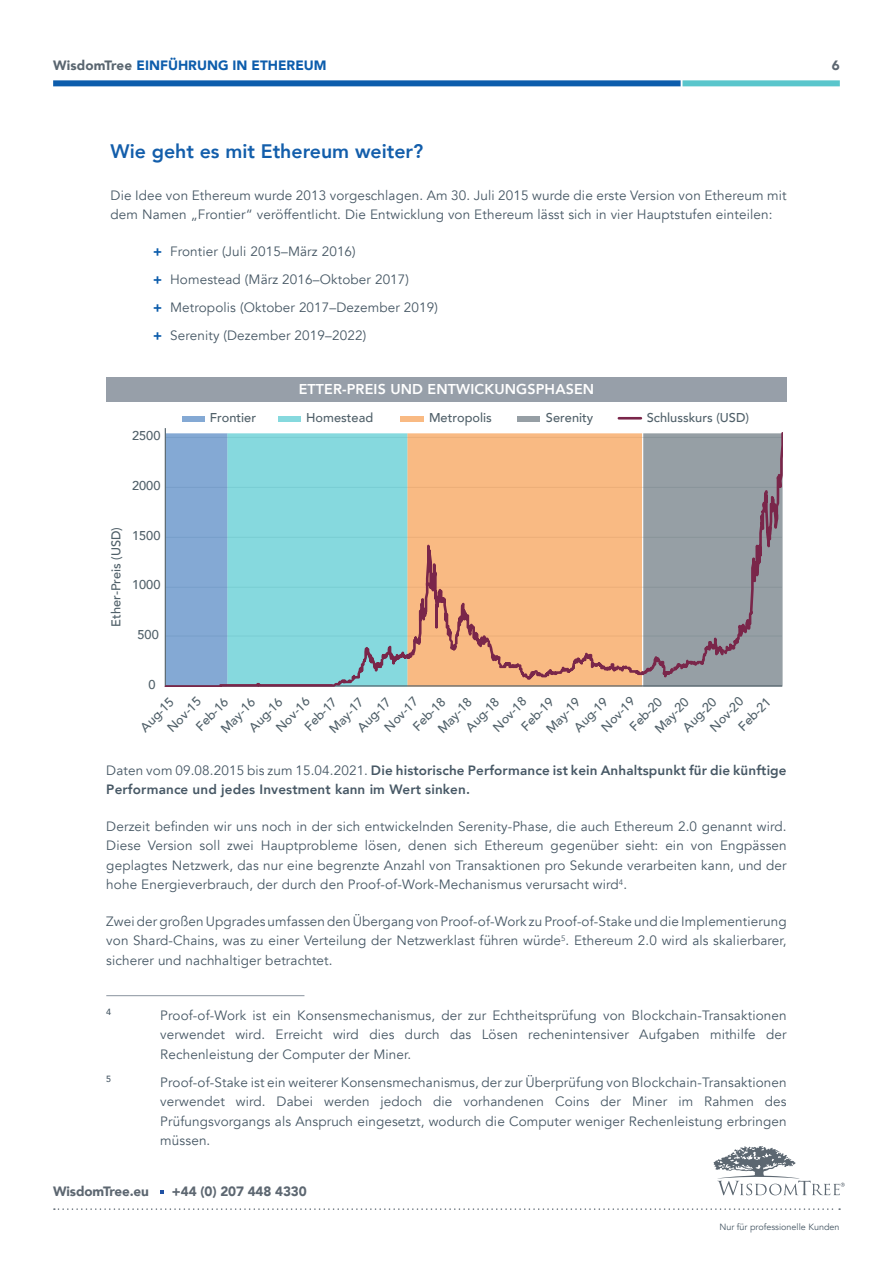
<style>
.page{position:relative;width:893px;height:1263px;background:#fff}
.page>*{position:absolute;margin:0;border:0;box-sizing:border-box;transform-origin:0 0}
.Topics{font:800 19.5px "Avenir";color:#135eab}
.NEW_-_CHART_HEADER{font:800 14.25px "Avenir";letter-spacing:.01em;color:#fff}
.NEW_-_BODY_TEXT{font:13.5px/19.5px "Avenir";letter-spacing:.01em;color:#475865;text-align:justify}
.NEW_-_SOURCE{font:13.5px/19.5px "Avenir";letter-spacing:.01em;color:#475865;text-align:justify}
.NEW_-_BODY_TEXT-2{font:800 13.5px/19.5px "Avenir";letter-spacing:.01em;color:#475865}
.t1{font:900 13.5px "Avenir";letter-spacing:-.01em;color:#5d6771}
.t2{font:900 13.5px "Avenir";color:#0d5dac}
.t3{font:500 12.75px "Avenir";color:#506069}
.t4{font:500 12.75px "Avenir";color:#fff}
.t5{font:9px "Avenir";color:#475865}
.NEW_-_SOURCE-2{font:500 9px "Avenir";color:#475865}
.s1{color:#5a6670}
.s2{font-weight:900;color:#0d5dac}
.s3{font-weight:400}
</style>
<div class="page">
<svg style="left:54px;top:1208px;width:786px;height:2px"></svg>
<svg style="left:713px;top:1146px;width:132px;height:50px"></svg>
<svg style="left:160px;top:1190px;width:3px;height:4px"></svg>
<div style="left:53px;top:80px;width:628px;height:6px;background:#0d5dac"></div>
<div style="left:682px;top:80px;width:158px;height:6px;background:#5ac6cc"></div>
<svg style="left:164px;top:416px;width:619px;height:271px;background:#b7baaf"></svg>
<hr style="left:106px;top:995px;width:198px;height:1px;background:#979fa9">
<div style="left:106px;top:378px;width:681px;height:24px;background:#979fa9"></div>
<p class="t2" style="left:53px;top:54px;width:275px"><span class="s1">WisdomTree</span> EINFÜHRUNG IN ETHEREUM</p>
<p class="t1" style="left:832px;top:54px;width:9px">6</p>
<p class="Topics" style="left:111px;top:136px;width:314px">Wie geht es mit Ethereum weiter?</p>
<p class="NEW_-_BODY_TEXT" style="left:111px;top:186px;width:678px">Die Idee von Ethereum wurde 2013 vorgeschlagen. Am 30. Juli 2015 wurde die erste Version von Ethereum mit dem Namen „Frontier“ veröffentlicht. Die Entwicklung von Ethereum lässt sich in vier Hauptstufen einteilen:</p>
<p class="NEW_-_BODY_TEXT" style="left:153px;top:242px;width:204px"><span class="s2">+</span> Frontier (Juli 2015–März 2016)</p>
<p class="NEW_-_BODY_TEXT" style="left:153px;top:270px;width:258px"><span class="s2">+</span> Homestead (März 2016–Oktober 2017)</p>
<p class="NEW_-_BODY_TEXT" style="left:153px;top:298px;width:286px"><span class="s2">+</span> Metropolis (Oktober 2017–Dezember 2019)</p>
<p class="NEW_-_BODY_TEXT" style="left:153px;top:326px;width:215px"><span class="s2">+</span> Serenity (Dezember 2019–2022)</p>
<p class="NEW_-_CHART_HEADER" style="left:299px;top:378px;width:297px">ETTER-PREIS UND ENTWICKUNGSPHASEN</p>
<p class="t4" style="left:352px;top:380px;width:172px">Ether Price and Development</p>
<p class="t3" style="left:132px;top:425px;width:30px">2500</p>
<p class="t3" style="left:132px;top:475px;width:30px">2000</p>
<p class="t3" style="left:105px;top:627px;width:101px;rotate:-90deg">Ether-Preis (USD)</p>
<p class="t3" style="left:132px;top:525px;width:30px">1500</p>
<p class="t3" style="left:132px;top:573px;width:30px">1000</p>
<p class="t3" style="left:138px;top:623px;width:23px">500</p>
<p class="t3" style="left:210px;top:406px;width:48px">Frontier</p>
<p class="t3" style="left:306px;top:406px;width:68px">Homestead</p>
<p class="t3" style="left:429px;top:406px;width:64px">Metropolis</p>
<p class="t3" style="left:546px;top:406px;width:49px">Serenity</p>
<p class="t3" style="left:647px;top:406px;width:104px">Schlusskurs (USD)</p>
<p class="t3" style="left:149px;top:673px;width:9px">0</p>
<p class="t3" style="left:704px;top:722px;width:44px;rotate:-46deg">Nov-20</p>
<p class="t3" style="left:595px;top:722px;width:44px;rotate:-46deg">Nov-19</p>
<p class="t3" style="left:487px;top:722px;width:44px;rotate:-46deg">Nov-18</p>
<p class="t3" style="left:270px;top:722px;width:44px;rotate:-46deg">Nov-16</p>
<p class="t3" style="left:624px;top:721px;width:42px;rotate:-46deg">Feb-20</p>
<p class="t3" style="left:677px;top:722px;width:44px;rotate:-46deg">Aug-20</p>
<p class="t3" style="left:515px;top:721px;width:42px;rotate:-46deg">Feb-19</p>
<p class="t3" style="left:568px;top:722px;width:44px;rotate:-46deg">Aug-19</p>
<p class="t3" style="left:407px;top:721px;width:42px;rotate:-46deg">Feb-18</p>
<p class="t3" style="left:460px;top:722px;width:44px;rotate:-46deg">Aug-18</p>
<p class="t3" style="left:243px;top:722px;width:44px;rotate:-46deg">Aug-16</p>
<p class="t3" style="left:190px;top:721px;width:42px;rotate:-46deg">Feb-16</p>
<p class="t3" style="left:161px;top:722px;width:44px;rotate:-46deg">Nov-15</p>
<p class="t3" style="left:378px;top:722px;width:44px;rotate:-46deg">Nov-17</p>
<p class="t3" style="left:134px;top:722px;width:44px;rotate:-46deg">Aug-15</p>
<p class="t3" style="left:299px;top:721px;width:42px;rotate:-46deg">Feb-17</p>
<p class="t3" style="left:351px;top:722px;width:44px;rotate:-46deg">Aug-17</p>
<p class="t3" style="left:649px;top:723px;width:44px;rotate:-46deg">May-20</p>
<p class="t3" style="left:540px;top:723px;width:44px;rotate:-46deg">May-19</p>
<p class="t3" style="left:432px;top:723px;width:44px;rotate:-46deg">May-18</p>
<p class="t3" style="left:215px;top:723px;width:44px;rotate:-46deg">May-16</p>
<p class="t3" style="left:323px;top:723px;width:44px;rotate:-46deg">May-17</p>
<p class="t3" style="left:732px;top:721px;width:42px;rotate:-46deg">Feb-21</p>
<p class="NEW_-_BODY_TEXT-2" style="left:106px;top:760px;width:682px"><span class="s3">Daten vom 09.08.2015 bis zum 15.04.2021.</span> Die historische Performance ist kein Anhaltspunkt für die künftige<br>Performance und jedes Investment kann im Wert sinken.</p>
<p class="NEW_-_BODY_TEXT" style="left:106px;top:816px;width:682px">Derzeit befinden wir uns noch in der sich entwickelnden Serenity-Phase, die auch Ethereum 2.0 genannt wird.<br>Diese Version soll zwei Hauptprobleme lösen, denen sich Ethereum gegenüber sieht: ein von Engpässen geplagtes Netzwerk, das nur eine begrenzte Anzahl von Transaktionen pro Sekunde verarbeiten kann, und der hohe Energieverbrauch, der durch den Proof-of-Work-Mechanismus verursacht wird<sup>4</sup>.</p>
<p class="NEW_-_BODY_TEXT" style="left:106px;top:911px;width:682px">Zwei der großen Upgrades umfassen den Übergang von Proof-of-Work zu Proof-of-Stake und die Implementierung von Shard-Chains, was zu einer Verteilung der Netzwerklast führen würde<sup>5</sup>. Ethereum 2.0 wird als skalierbarer, sicherer und nachhaltiger betrachtet.</p>
<p class="NEW_-_SOURCE-2" style="left:106px;top:1004px;width:7px">4</p>
<p class="NEW_-_SOURCE" style="left:160px;top:1005px;width:628px">Proof-of-Work ist ein Konsensmechanismus, der zur Echtheitsprüfung von Blockchain-Transaktionen verwendet wird. Erreicht wird dies durch das Lösen rechenintensiver Aufgaben mithilfe der Rechenleistung der Computer der Miner.</p>
<p class="NEW_-_SOURCE-2" style="left:106px;top:1071px;width:7px">5</p>
<p class="NEW_-_SOURCE" style="left:160px;top:1072px;width:628px">Proof-of-Stake ist ein weiterer Konsensmechanismus, der zur Überprüfung von Blockchain-Transaktionen verwendet wird. Dabei werden jedoch die vorhandenen Coins der Miner im Rahmen des Prüfungsvorgangs als Anspruch eingesetzt, wodurch die Computer weniger Rechenleistung erbringen müssen.</p>
<p class="t1" style="left:53px;top:1179px;width:97px">WisdomTree.eu</p>
<p class="t1" style="left:172px;top:1179px;width:136px">+44 (0) 207 448 4330</p>
<p class="t5" style="left:719px;top:1221px;width:122px">Nur für professionelle Kunden</p>
</div>
